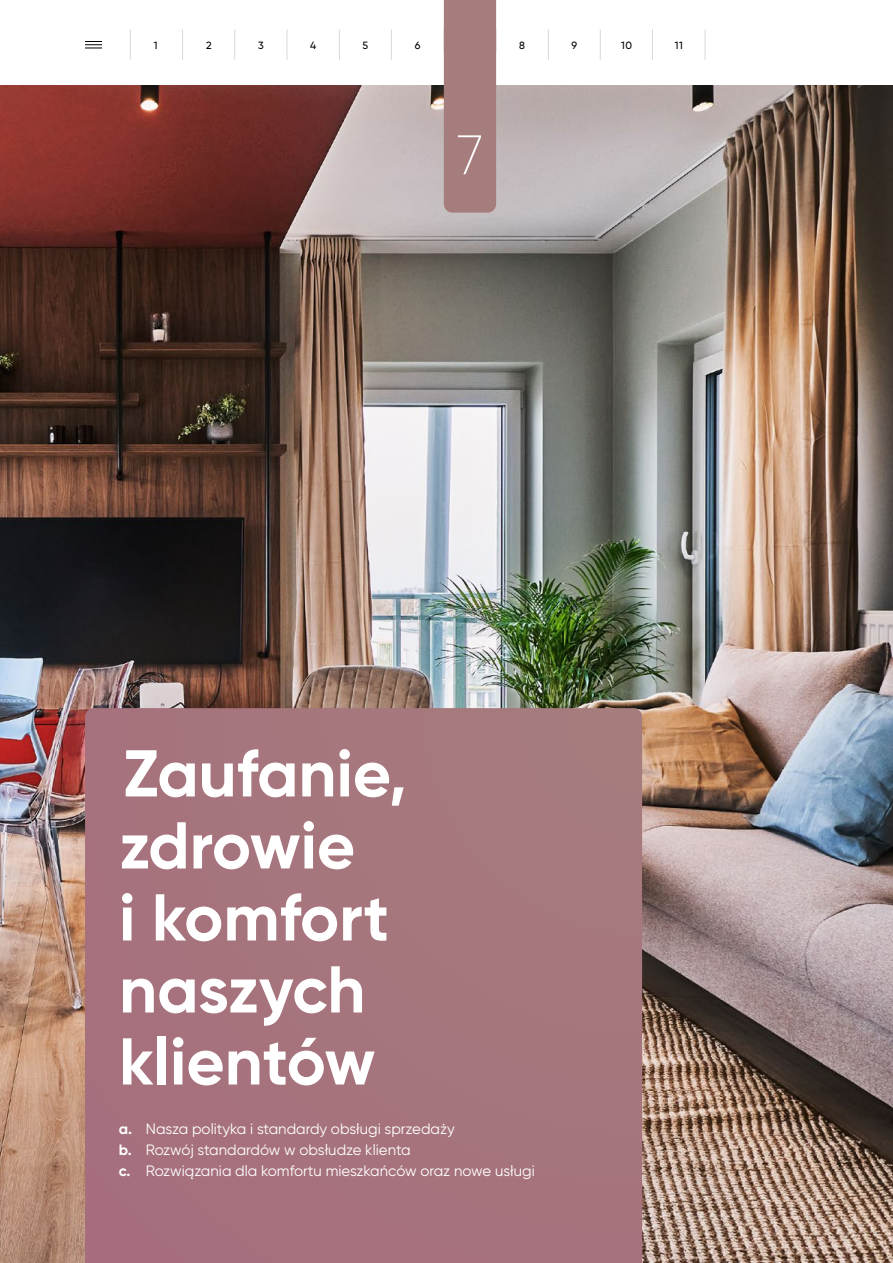
<style>
.page{position:relative;width:893px;height:1263px;background:#fff}
.page>*{position:absolute;margin:0;border:0;box-sizing:border-box;transform-origin:0 0}
.t1{font:700 66px/72px "Gilroy";color:#fff}
.t2{font:200 55.5px "Gilroy";color:#fff}
.t3{font:15px/21px "Gilroy";color:#fff}
.t4{font:500 10.5px "Gilroy";color:#000}
.s1{font-weight:700}
</style>
<div class="page">
<img style="left:0;top:85px;width:893px;height:1178px">
<div style="left:85px;top:708px;width:557px;height:555px;background:#a6747d"></div>
<div style="left:32px;top:0;width:728px;height:116px;background:#fff;opacity:.5"></div>
<svg style="left:85px;top:41px;width:17px;height:8px"></svg>
<hr style="left:548px;top:29px;width:1px;height:31px;background:#d7d9da">
<hr style="left:600px;top:29px;width:1px;height:31px;background:#d7d9da">
<hr style="left:652px;top:29px;width:1px;height:31px;background:#d7d9da">
<hr style="left:705px;top:29px;width:1px;height:31px;background:#d7d9da">
<hr style="left:391px;top:29px;width:1px;height:31px;background:#d7d9da">
<hr style="left:339px;top:29px;width:1px;height:31px;background:#d7d9da">
<hr style="left:287px;top:29px;width:1px;height:31px;background:#d7d9da">
<hr style="left:182px;top:29px;width:1px;height:31px;background:#d7d9da">
<hr style="left:234px;top:29px;width:1px;height:31px;background:#d7d9da">
<hr style="left:130px;top:29px;width:1px;height:31px;background:#d7d9da">
<div style="left:444px;top:0;width:52px;height:213px;background:#a67d7d"></div>
<p class="t4" style="left:154px;top:39px;width:5px">1</p>
<p class="t4" style="left:206px;top:39px;width:7px">2</p>
<p class="t4" style="left:258px;top:39px;width:7px">3</p>
<p class="t4" style="left:310px;top:39px;width:8px">4</p>
<p class="t4" style="left:363px;top:39px;width:7px">5</p>
<p class="t4" style="left:415px;top:39px;width:7px">6</p>
<p class="t4" style="left:519px;top:39px;width:7px">8</p>
<p class="t4" style="left:571px;top:39px;width:7px">9</p>
<p class="t4" style="left:621px;top:39px;width:12px">10</p>
<p class="t4" style="left:675px;top:39px;width:10px">11</p>
<h2 class="t2" style="left:456px;top:121px;width:29px">7</h2>
<h1 class="t1" style="left:119px;top:737px;width:289px">Zaufanie, zdrowie<br>i komfort naszych klientów</h1>
<p class="t3" style="left:119px;top:1118px;width:417px"><span class="s1">a.</span> Nasza polityka i standardy obsługi sprzedaży<br><span class="s1">b.</span> Rozwój standardów w obsłudze klienta<br><span class="s1">c.</span> Rozwiązania dla komfortu mieszkańców oraz nowe usługi</p>
</div>
